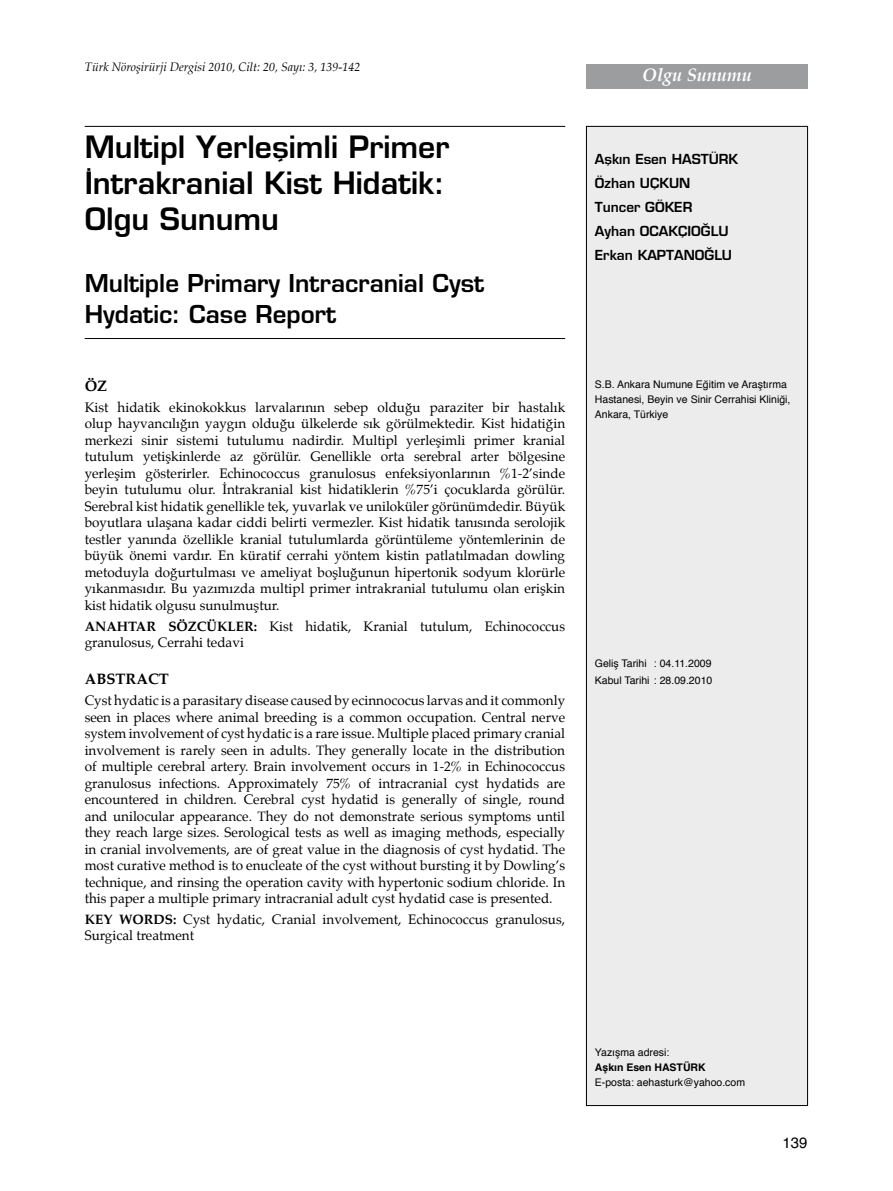
<style>
.page{position:relative;width:893px;height:1191px;background:#fff}
.page>*{position:absolute;margin:0;border:0;box-sizing:border-box;transform-origin:0 0}
.t1{font:600 30px/36px "Eurostile";color:#000}
.t2{font:600 24px/31.5px "Eurostile";color:#000}
.t3{font:italic 700 18px "Palatino";color:#fff}
.t4{font:700 15px "Palatino";color:#000}
.t5{font:15px "Helvetica";color:#000}
.t6{font:13.5px/16.5px "Palatino";color:#000;text-align:justify}
.t7{font:600 13.5px/24px "Eurostile";color:#000}
.t8{font:700 13.5px "Palatino";color:#000}
.t9{font:italic 12px "Palatino";color:#000}
.t10{font:10.5px/15px "Helvetica";color:#000}
.t11{font:700 10.5px "Helvetica";color:#000}
.s1{font-weight:700}
</style>
<div class="page">
<hr style="left:85px;top:126px;width:480px;height:1px;background:#000">
<div style="left:586px;top:64px;width:221px;height:25px;background:#9c9d9f"></div>
<div style="left:586px;top:126px;width:221px;height:979px;background:#ececed"></div>
<div style="left:586px;top:126px;width:222px;height:980px;border:1px solid #000"></div>
<hr style="left:85px;top:338px;width:480px;height:1px;background:#000">
<p class="t9" style="left:85px;top:60px;width:277px">Türk Nöroşirürji Dergisi 2010, Cilt: 20, Sayı: 3, 139-142</p>
<h1 class="t1" style="left:85px;top:129px;width:366px">Multipl Yerleflimli Primer ‹ntrakranial Kist Hidatik:<br>Olgu Sunumu</h1>
<h2 class="t2" style="left:85px;top:267px;width:401px">Multiple Primary Intracranial Cyst<br>Hydatic: Case Report</h2>
<p class="t4" style="left:85px;top:376px;width:24px">ÖZ</p>
<p class="t6" style="left:85px;top:400px;width:482px">Kist hidatik ekinokokkus larvalarının sebep olduğu paraziter bir hastalık olup hayvancılığın yaygın olduğu ülkelerde sık görülmektedir. Kist hidatiğin merkezi sinir sistemi tutulumu nadirdir. Multipl yerleşimli primer kranial tutulum yetişkinlerde az görülür. Genellikle orta serebral arter bölgesine yerleşim gösterirler. Echinococcus granulosus enfeksiyonlarının %1-2’sinde beyin tutulumu olur. İntrakranial kist hidatiklerin %75’i çocuklarda görülür.<br>Serebral kist hidatik genellikle tek, yuvarlak ve uniloküler görünümdedir. Büyük boyutlara ulaşana kadar ciddi belirti vermezler. Kist hidatik tanısında serolojik testler yanında özellikle kranial tutulumlarda görüntüleme yöntemlerinin de büyük önemi vardır. En küratif cerrahi yöntem kistin patlatılmadan dowling metoduyla doğurtulması ve ameliyat boşluğunun hipertonik sodyum klorürle yıkanmasıdır. Bu yazımızda multipl primer intrakranial tutulumu olan erişkin kist hidatik olgusu sunulmuştur.</p>
<p class="t8" style="left:85px;top:617px;width:54px">ANAHTAR</p>
<p class="t6" style="left:85px;top:619px;width:482px;text-indent:84px"><span class="s1">SÖZ CÜKLER:</span> Kist hidatik, Kranial tutulum, Echinococcus granulosus, Cerrahi tedavi</p>
<p class="t4" style="left:85px;top:670px;width:86px">ABSTRACT</p>
<p class="t6" style="left:85px;top:693px;width:482px">Cyst hydatic is a parasitary disease caused by ecinnococus larvas and it commonly seen in places where animal breeding is a common occupation. Central nerve system involvement of cyst hydatic is a rare issue. Multiple placed primary cranial involvement is rarely seen in adults. They generally locate in the distribution of multiple cerebral artery. Brain involvement occurs in 1-2% in Echinococcus granulosus infections. Approximately 75% of intracranial cyst hydatids are encountered in children. Cerebral cyst hydatid is generally of single, round and unilocular appearance. They do not demonstrate serious symptoms until they reach large sizes. Serological tests as well as imaging methods, especially in cranial involvements, are of great value in the diagnosis of cyst hydatid. The most curative method is to enucleate of the cyst without bursting it by Dowling’s technique, and rinsing the operation cavity with hypertonic sodium chloride. In this paper a multiple primary intracranial adult cyst hydatid case is presented.</p>
<p class="t6" style="left:85px;top:912px;width:482px"><span class="s1">KEY WORDS:</span> Cyst hydatic, Cranial involvement, Echinococcus granulosus,<br>Surgical treatment</p>
<h3 class="t3" style="left:642px;top:63px;width:111px">Olgu Sunumu</h3>
<p class="t7" style="left:595px;top:147px;width:98px">Aflk›n Esen Hastü</p>
<p class="t7" style="left:719px;top:147px;width:19px">rk</p>
<p class="t7" style="left:595px;top:171px;width:97px">Özhan Uçkun<br>Tuncer Göke</p>
<p class="t7" style="left:683px;top:195px;width:11px">r</p>
<p class="t7" style="left:595px;top:219px;width:129px;text-align:right">çıo⁄lu<br>Erkan Kaptano⁄lu</p>
<p class="t7" style="left:595px;top:219px;width:66px">Ayhan Ocak</p>
<p class="t10" style="left:595px;top:376px;width:197px">S.B. Ankara Numune Eğitim ve Araştırma<br>Hastanesi, Beyin ve Sinir Cerrahisi Kliniği,<br>Ankara, Türkiye</p>
<p class="t10" style="left:595px;top:655px;width:119px;line-height:16.5px">Geliş Tarihi : 04.11.2009<br>Kabul Tarihi : 28.09.2010</p>
<p class="t10" style="left:595px;top:1044px;width:76px">Yazışma adresi:</p>
<p class="t11" style="left:595px;top:1057px;width:112px">Aşkın Esen Hastür k</p>
<p class="t10" style="left:595px;top:1074px;width:152px">E-posta: aehasturk@yahoo.com</p>
<p class="t5" style="left:782px;top:1130px;width:27px">139</p>
</div>
